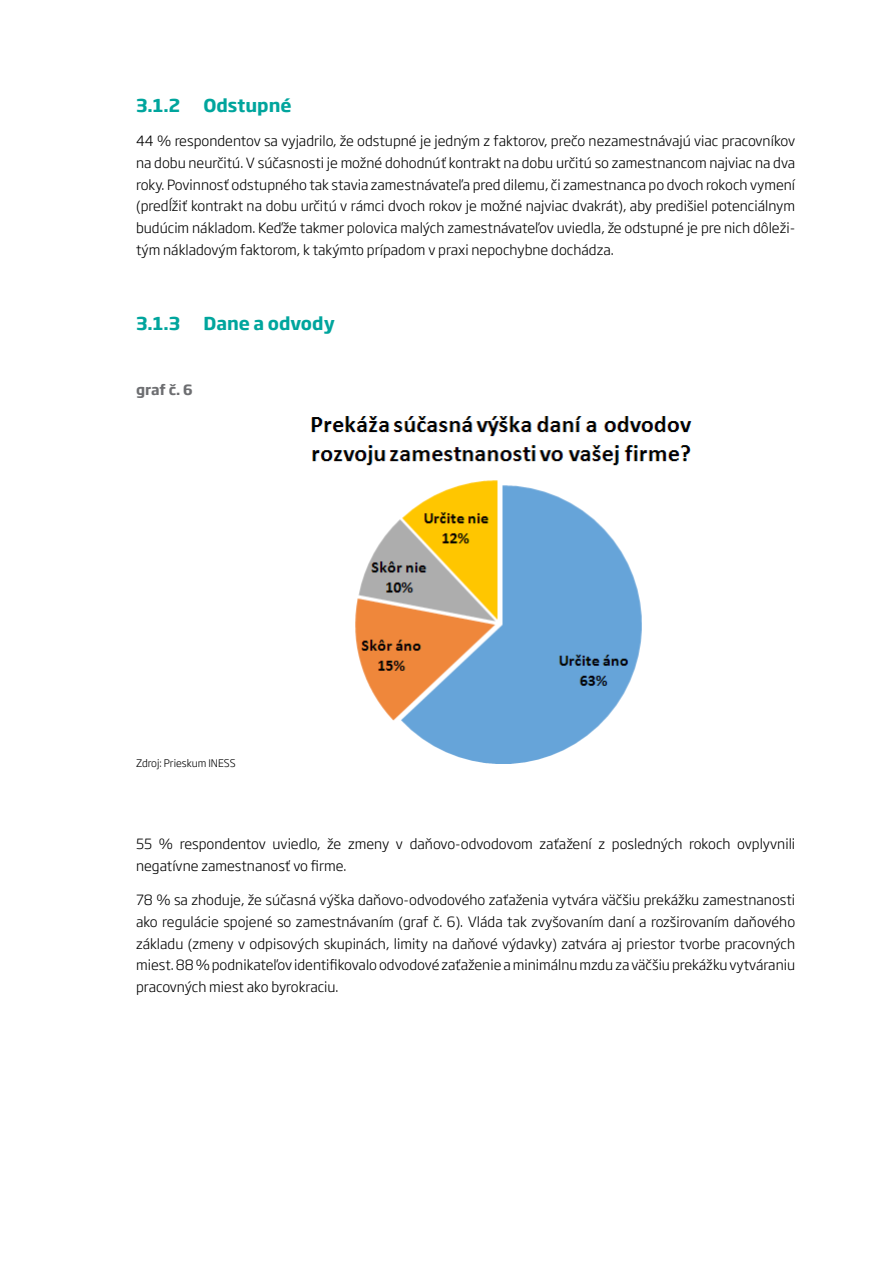
<style>
.page{position:relative;width:893px;height:1263px;background:#fff}
.page>*{position:absolute;margin:0;border:0;box-sizing:border-box;transform-origin:0 0}
.t1{font:700 17.55px "Soho Gothic Pro";color:#00a59d}
.t2{font:13.95px/21.8px "Soho Gothic Pro";color:#000;text-align:justify}
.t3{font:700 13.95px "Soho Gothic Pro";color:#6d6e71}
.t4{font:10.35px "Soho Gothic Pro";color:#000}
</style>
<div class="page">
<img style="left:311px;top:416px;width:381px;height:348px">
<p class="t1" style="left:136px;top:91px;width:46px">3.1.2</p>
<p class="t1" style="left:203px;top:91px;width:90px">Odstupné</p>
<p class="t2" style="left:136px;top:129px;width:661px">44 % respondentov sa vyjadrilo, že odstupné je jedným z faktorov, prečo nezamestnávajú viac pracovníkov na dobu neurčitú. V súčasnosti je možné dohodnúť kontrakt na dobu určitú so zamestnancom najviac na dva roky. Povinnosť odstupného tak stavia zamestnávateľa pred dilemu, či zamestnanca po dvoch rokoch vymení (predĺžiť kontrakt na dobu určitú v rámci dvoch rokov je možné najviac dvakrát), aby predišiel potenciálnym budúcim nákladom. Keďže takmer polovica malých zamestnávateľov uviedla, že odstupné je pre nich dôleži&shy;tým nákladovým faktorom, k takýmto prípadom v praxi nepochybne dochádza.</p>
<p class="t1" style="left:136px;top:309px;width:46px">3.1.3</p>
<p class="t1" style="left:203px;top:309px;width:133px">Dane a odvody</p>
<p class="t3" style="left:136px;top:379px;width:58px">graf č. 6</p>
<p class="t4" style="left:136px;top:755px;width:101px">Zdroj: Prieskum INESS</p>
<p class="t2" style="left:136px;top:832px;width:661px">55 % respondentov uviedlo, že zmeny v daňovo-odvodovom zaťažení z posledných rokoch ovplyvnili negatívne zamestnanosť vo firme.</p>
<p class="t2" style="left:136px;top:888px;width:661px">78 % sa zhoduje, že súčasná výška daňovo-odvodového zaťaženia vytvára väčšiu prekážku zamestnanosti ako regulácie spojené so zamestnávaním (graf č. 6). Vláda tak zvyšovaním daní a rozširovaním daňového základu (zmeny v odpisových skupinách, limity na daňové výdavky) zatvára aj priestor tvorbe pracovných miest. 88 % podnikateľov identifikovalo odvodové zaťaženie a minimálnu mzdu za väčšiu prekážku vytváraniu pracovných miest ako byrokraciu.</p>
</div>
